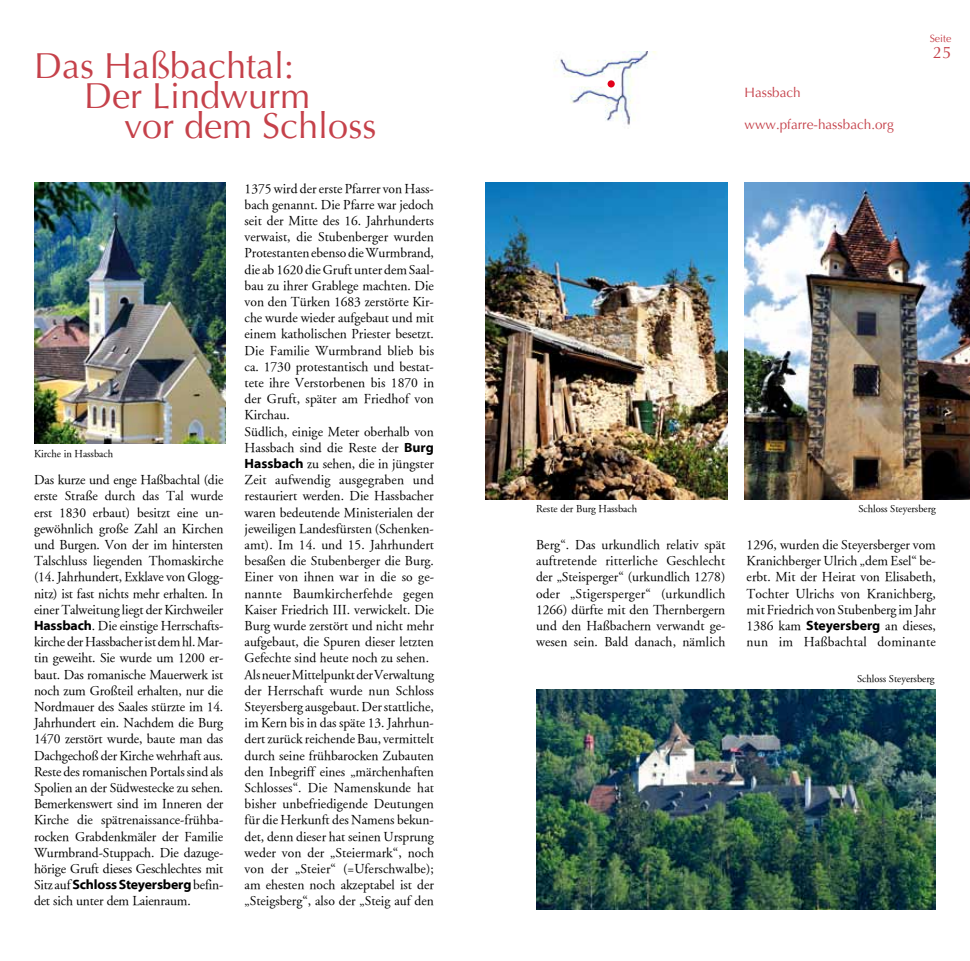
<style>
.page{position:relative;width:970px;height:961px;background:#fff}
.page>*{position:absolute;margin:0;border:0;box-sizing:border-box;transform-origin:0 0}
.t1{font:36px "Optima";color:#c5414a}
.t2{font:16.5px "Optima";color:#c5414a}
.t3{font:13.5px/16.2px "Adobe Garamond";color:#000;text-align:justify}
.t4{font:700 13.5px "Myriad Web Pro";letter-spacing:-.01em;color:#000}
.t5{font:13.5px "Optima";color:#c5414a}
.t6{font:10.5px "Adobe Garamond";color:#000}
.t7{font:10.5px "Optima";color:#c5414a}
.s1{font-family:"Myriad Web Pro";font-weight:700}
.s2{font-family:"Adobe Garamond";font-weight:400}
</style>
<div class="page">
<img style="left:34px;top:183px;width:191px;height:261px">
<img style="left:744px;top:183px;width:225px;height:317px">
<img style="left:553px;top:52px;width:103px;height:73px">
<img style="left:485px;top:183px;width:242px;height:317px">
<img style="left:536px;top:689px;width:399px;height:220px">
<div style="left:607px;top:80px;width:7px;height:8px;background:#e2001a;border-radius:50%"></div>
<h1 class="t1" style="left:34px;top:43px;width:262px">Das Haßbachtal:</h1>
<h1 class="t1" style="left:84px;top:73px;width:228px">Der Lindwurm</h1>
<h1 class="t1" style="left:124px;top:103px;width:254px">vor dem Schloss</h1>
<p class="t6" style="left:34px;top:448px;width:81px">Kirche in Hassbach</p>
<p class="t3" style="left:34px;top:472px;width:191px">Das kurze und enge Haßbachtal (die erste Straße durch das Tal wurde erst 1830 erbaut) besitzt eine un&shy;gewöhnlich große Zahl an Kirchen und Burgen. Von der im hintersten Talschluss liegenden Thomaskirche (14. Jahrhundert, Exklave von Glogg&shy;nitz) ist fast nichts mehr erhalten. In einer Talweitung liegt der Kirchweiler <span class="s1">Hassbach</span>. Die einstige Herrschafts&shy;kirche der Hassbacher ist dem hl. Mar&shy;tin geweiht. Sie wurde um 1200 er&shy;baut. Das romanische Mauerwerk ist noch zum Großteil erhalten, nur die Nordmauer des Saales stürzte im 14.<br>Jahrhundert ein. Nachdem die Burg 1470 zerstört wurde, baute man das Dachgechoß der Kirche wehrhaft aus.<br>Reste des romanischen Portals sind als Spolien an der Südwestecke zu sehen.<br>Bemerkenswert sind im Inneren der Kirche die spätrenaissance-frühba&shy;rocken Grabdenkmäler der Familie Wurmbrand-Stuppach. Die dazuge&shy;hörige Gruft dieses Geschlechtes mit</p>
<p class="t4" style="left:34px;top:877px;width:191px"><span class="s2">Sitz auf</span> Schloss Steyersberg <span class="s2">befin-</span></p>
<p class="t3" style="left:34px;top:893px;width:158px">det sich unter dem Laienraum.</p>
<p class="t3" style="left:244px;top:181px;width:191px;text-align:left">1375 wird der erste Pfarrer von Hass&shy;bach genannt. Die Pfarre war jedoch seit der Mitte des 16. Jahrhunderts verwaist, die Stubenberger wurden Protestanten ebenso die Wurmbrand, die ab 1620 die Gruft unter dem Saal&shy;bau zu ihrer Grablege machten. Die von den Türken 1683 zerstörte Kir&shy;che wurde wieder aufgebaut und mit einem katholischen Priester besetzt.<br>Die Familie Wurmbrand blieb bis ca. 1730 protestantisch und bestat&shy;tete ihre Verstorbenen bis 1870 in der Gruft, später am Friedhof von Kirchau.<br>Südlich, einige Meter oberhalb von Hassbach sind die Reste der <span class="s1">Burg Hassbach</span> zu sehen, die in jüngster Zeit aufwendig ausgegraben und restauriert werden. Die Hassbacher waren bedeutende Ministerialen der jeweiligen Landesfürsten (Schenken&shy;amt). Im 14. und 15. Jahrhundert besaßen die Stubenberger die Burg.<br>Einer von ihnen war in die so ge&shy;nannte Baumkircherfehde gegen Kaiser Friedrich III. verwickelt. Die Burg wurde zerstört und nicht mehr aufgebaut, die Spuren dieser letzten Gefechte sind heute noch zu sehen.<br>Als neuer Mittelpunkt der Verwaltung der Herrschaft wurde nun Schloss Steyersberg ausgebaut. Der stattliche, im Kern bis in das späte 13. Jahrhun&shy;dert zurück reichende Bau, vermittelt durch seine frühbarocken Zubauten den Inbegriff eines „märchenhaften Schlosses“. Die Namenskunde hat bisher unbefriedigende Deutungen für die Herkunft des Namens bekun&shy;det, denn dieser hat seinen Ursprung weder von der „Steiermark“, noch von der „Steier“ (=Uferschwalbe); am ehesten noch akzeptabel ist der „Steigsberg“, also der „Steig auf den</p>
<p class="t5" style="left:744px;top:84px;width:58px">Hassbach</p>
<p class="t5" style="left:744px;top:116px;width:151px">www.pfarre-hassbach.org</p>
<p class="t7" style="left:929px;top:32px;width:23px">Seite</p>
<p class="t2" style="left:932px;top:42px;width:20px">25</p>
<p class="t6" style="left:536px;top:503px;width:103px">Reste der Burg Hassbach</p>
<p class="t6" style="left:858px;top:503px;width:79px">Schloss Steyersberg</p>
<p class="t3" style="left:536px;top:537px;width:191px">Berg“. Das urkundlich relativ spät auftretende ritterliche Geschlecht der „Steisperger“ (urkundlich 1278) oder „Stigersperger“ (urkundlich 1266) dürfte mit den Thernbergern und den Haßbachern verwandt ge&shy;wesen sein. Bald danach, nämlich</p>
<p class="t3" style="left:746px;top:537px;width:191px">1296, wurden die Steyersberger vom Kranichberger Ulrich „dem Esel“ be&shy;erbt. Mit der Heirat von Elisabeth, Tochter Ulrichs von Kranichberg, mit Friedrich von Stubenberg im Jahr 1386 kam <span class="s1">Steyersberg</span> an dieses, nun im Haßbachtal dominante</p>
<p class="t6" style="left:857px;top:673px;width:79px">Schloss Steyersberg</p>
</div>
